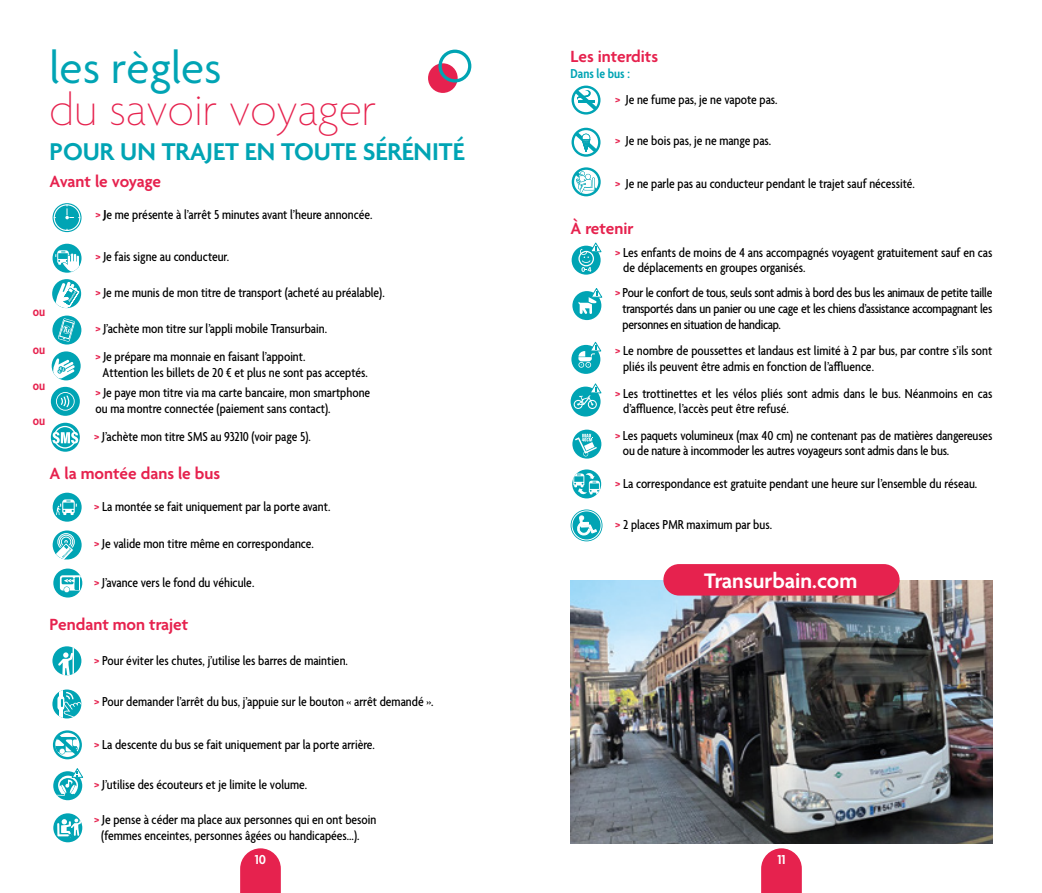
<style>
.page{position:relative;width:1042px;height:893px;background:#fff}
.page>*{position:absolute;margin:0;border:0;box-sizing:border-box;transform-origin:0 0}
.t1{font:100 47.25px "Agenda";letter-spacing:-.005em;color:#e6224e}
.t2{font:47.25px "Agenda";color:#00a4b4}
.t3{font:600 26.25px "Agenda";color:#00a4b4}
.t4{font:600 22.75px "Agenda";color:#fff}
.t5{font:600 17.5px "Agenda";color:#e6224e}
.t6{font:600 17.5px "Agenda";letter-spacing:-.02em;color:#e6224e}
.t7{font:500 condensed 14px/15.8px "Agenda";color:#000}
.t8{font:600 condensed 14px "Agenda";color:#00a4b4}
.t9{font:600 condensed 14px "Agenda";color:#e6224e}
.t10{font:600 14px "Agenda";color:#fff}
.s1{font-weight:600;color:#e6224e}
.s2{font-weight:600}
</style>
<div class="page">
<svg style="left:240px;top:848px;width:41px;height:45px;background:#e83a61"></svg>
<svg style="left:761px;top:848px;width:41px;height:45px;background:#e83a61"></svg>
<svg style="left:571px;top:86px;width:30px;height:28px"></svg>
<div style="left:572px;top:246px;width:28px;height:29px;background:#00a4b4;border-radius:50%"></div>
<svg style="left:578px;top:242px;width:24px;height:30px"></svg>
<svg style="left:571px;top:128px;width:30px;height:28px"></svg>
<div style="left:572px;top:291px;width:29px;height:29px;background:#00a4b4;border-radius:50%"></div>
<svg style="left:578px;top:288px;width:25px;height:26px"></svg>
<svg style="left:571px;top:168px;width:30px;height:28px"></svg>
<div style="left:571px;top:345px;width:29px;height:29px;background:#00a4b4;border-radius:50%"></div>
<svg style="left:578px;top:341px;width:24px;height:27px"></svg>
<svg style="left:570px;top:387px;width:30px;height:30px"></svg>
<svg style="left:574px;top:383px;width:27px;height:26px"></svg>
<svg style="left:572px;top:430px;width:29px;height:29px"></svg>
<svg style="left:575px;top:434px;width:22px;height:22px"></svg>
<svg style="left:572px;top:469px;width:29px;height:29px"></svg>
<svg style="left:572px;top:472px;width:28px;height:23px"></svg>
<svg style="left:570px;top:509px;width:32px;height:32px"></svg>
<div style="left:572px;top:511px;width:29px;height:29px;border:1px solid #fff;border-radius:50%"></div>
<svg style="left:577px;top:515px;width:19px;height:20px"></svg>
<img style="left:570px;top:581px;width:422px;height:262px">
<div style="left:428px;top:63px;width:30px;height:30px;background:#e6224f;border-radius:50%"></div>
<svg style="left:438px;top:50px;width:33px;height:33px"></svg>
<svg style="left:53px;top:203px;width:29px;height:29px"></svg>
<svg style="left:65px;top:205px;width:15px;height:14px"></svg>
<div style="left:54px;top:204px;width:26px;height:27px;border:1px solid #fff;border-radius:50%"></div>
<div style="left:53px;top:493px;width:29px;height:29px;background:#00a4b4;border-radius:50%"></div>
<svg style="left:56px;top:499px;width:21px;height:16px"></svg>
<div style="left:52px;top:646px;width:29px;height:29px;background:#00a4b4;border-radius:50%"></div>
<svg style="left:58px;top:646px;width:16px;height:29px"></svg>
<svg style="left:52px;top:689px;width:29px;height:29px"></svg>
<hr style="left:59px;top:689px;width:3px;height:29px;background:#fff">
<svg style="left:57px;top:696px;width:7px;height:14px"></svg>
<svg style="left:61px;top:692px;width:20px;height:26px"></svg>
<div style="left:53px;top:771px;width:29px;height:29px;background:#00a4b4;border-radius:50%"></div>
<svg style="left:56px;top:768px;width:27px;height:28px"></svg>
<svg style="left:52px;top:731px;width:30px;height:28px"></svg>
<svg style="left:53px;top:813px;width:29px;height:29px"></svg>
<svg style="left:57px;top:819px;width:25px;height:20px"></svg>
<svg style="left:53px;top:530px;width:29px;height:29px"></svg>
<svg style="left:53px;top:533px;width:22px;height:26px"></svg>
<div style="left:53px;top:569px;width:29px;height:28px;background:#00a4b4;border-radius:50%"></div>
<svg style="left:60px;top:575px;width:22px;height:18px"></svg>
<div style="left:53px;top:244px;width:29px;height:29px;background:#00a4b4;border-radius:50%"></div>
<svg style="left:55px;top:250px;width:25px;height:23px"></svg>
<svg style="left:52px;top:279px;width:29px;height:29px"></svg>
<svg style="left:55px;top:282px;width:24px;height:26px"></svg>
<div style="left:52px;top:316px;width:29px;height:29px;background:#00a4b4;border-radius:50%"></div>
<svg style="left:57px;top:318px;width:18px;height:24px"></svg>
<div style="left:52px;top:351px;width:29px;height:29px;background:#00a4b4;border-radius:50%"></div>
<svg style="left:52px;top:358px;width:23px;height:21px"></svg>
<div style="left:51px;top:387px;width:29px;height:29px;background:#00a4b4;border-radius:50%"></div>
<svg style="left:56px;top:392px;width:19px;height:19px"></svg>
<svg style="left:51px;top:423px;width:29px;height:29px"></svg>
<svg style="left:52px;top:425px;width:26px;height:24px"></svg>
<div style="left:663px;top:564px;width:236px;height:32px;background:#e6224e;border-radius:16px"></div>
<h1 class="t2" style="left:50px;top:43px;width:174px">les règles</h1>
<h1 class="t1" style="left:50px;top:85px;width:328px">du savoir voyager</h1>
<h2 class="t3" style="left:50px;top:138px;width:416px">POUR UN TRAJET EN TOUTE SÉRÉNITÉ</h2>
<p class="t6" style="left:50px;top:172px;width:113px">Avant le voyage</p>
<p class="t9" style="left:33px;top:304px;width:14px">ou</p>
<p class="t9" style="left:33px;top:342px;width:14px">ou</p>
<p class="t9" style="left:33px;top:377px;width:14px">ou</p>
<p class="t9" style="left:33px;top:413px;width:14px">ou</p>
<p class="t7" style="left:95px;top:208px;width:279px"><span class="s1">&gt;</span> <span class="s2">J</span>e me présente à l’arrêt 5 minutes avant l’heure annoncée.</p>
<p class="t7" style="left:95px;top:249px;width:135px"><span class="s1">&gt;</span> Je fais signe au conducteur.</p>
<p class="t7" style="left:95px;top:285px;width:291px"><span class="s1">&gt;</span> Je me munis de mon titre de transport (acheté au préalable).</p>
<p class="t7" style="left:95px;top:314px;width:233px;line-height:28.9px"><span class="s1">&gt;</span> J’achète mon titre sur l’appli mobile Transurbain. <span class="s1">&gt;</span> Je prépare ma monnaie en faisant l’appoint.</p>
<p class="t7" style="left:95px;top:364px;width:276px;line-height:19.8px;text-align:center">Attention les billets de 20 € et plus ne sont pas acceptés.<br><span class="s1">&gt;</span> Je paye mon titre via ma carte bancaire, mon smartphone</p>
<p class="t7" style="left:94px;top:395px;width:238px;line-height:28.2px">ou ma montre connectée (paiement sans contact). <span class="s1">&gt;</span> J’achète mon titre SMS au 93210 (voir page 5).</p>
<p class="t5" style="left:50px;top:464px;width:172px">A la montée dans le bus</p>
<p class="t7" style="left:94px;top:499px;width:238px"><span class="s1">&gt;</span> La montée se fait uniquement par la porte avant.</p>
<p class="t7" style="left:94px;top:536px;width:221px"><span class="s1">&gt;</span> Je valide mon titre même en correspondance.</p>
<p class="t7" style="left:94px;top:576px;width:162px"><span class="s1">&gt;</span> J’avance vers le fond du véhicule.</p>
<p class="t5" style="left:50px;top:615px;width:140px">Pendant mon trajet</p>
<p class="t7" style="left:94px;top:653px;width:255px"><span class="s1">&gt;</span> Pour éviter les chutes, j’utilise les barres de maintien.</p>
<p class="t7" style="left:94px;top:695px;width:341px"><span class="s1">&gt;</span> Pour demander l’arrêt du bus, j’appuie sur le bouton « arrêt demandé ».</p>
<p class="t7" style="left:94px;top:737px;width:282px"><span class="s1">&gt;</span> La descente du bus se fait uniquement par la porte arrière.</p>
<p class="t7" style="left:94px;top:778px;width:214px"><span class="s1">&gt;</span> J’utilise des écouteurs et je limite le volume.</p>
<p class="t7" style="left:101px;top:813px;width:276px;text-indent:-7px"><span class="s1">&gt;</span> Je pense à céder ma place aux personnes qui en ont besoin (femmes enceintes, personnes âgées ou handicapées…).</p>
<p class="t5" style="left:570px;top:47px;width:89px">Les interdits</p>
<p class="t8" style="left:570px;top:66px;width:61px">Dans le bus :</p>
<p class="t7" style="left:615px;top:93px;width:164px"><span class="s1">&gt;</span> Je ne fume pas, je ne vapote pas.</p>
<p class="t7" style="left:615px;top:134px;width:157px"><span class="s1">&gt;</span> Je ne bois pas, je ne mange pas.</p>
<p class="t7" style="left:615px;top:177px;width:301px"><span class="s1">&gt;</span> Je ne parle pas au conducteur pendant le trajet sauf nécessité.</p>
<p class="t5" style="left:570px;top:219px;width:65px">À retenir</p>
<p class="t7" style="left:623px;top:245px;width:371px;text-indent:-8px"><span class="s1">&gt;</span> Les enfants de moins de 4 ans accompagnés voyagent gratuitement sauf en cas de déplacements en groupes organisés.</p>
<p class="t7" style="left:622px;top:286px;width:371px;text-align:justify;text-indent:-7px"><span class="s1">&gt;</span> Pour le confort de tous, seuls sont admis à bord des bus les animaux de petite taille transportés dans un panier ou une cage et les chiens d’assistance accompagnant les personnes en situation de handicap.</p>
<p class="t7" style="left:623px;top:344px;width:371px;text-indent:-8px"><span class="s1">&gt;</span> Le nombre de poussettes et landaus est limité à 2 par bus, par contre s’ils sont pliés ils peuvent être admis en fonction de l’affluence.</p>
<p class="t7" style="left:623px;top:386px;width:371px;text-indent:-8px"><span class="s1">&gt;</span> Les trottinettes et les vélos pliés sont admis dans le bus. Néanmoins en cas d’affluence, l’accès peut être refusé.</p>
<p class="t7" style="left:623px;top:428px;width:371px;text-indent:-8px"><span class="s1">&gt;</span> Les paquets volumineux (max 40 cm) ne contenant pas de matières dangereuses ou de nature à incommoder les autres voyageurs sont admis dans le bus.</p>
<p class="t7" style="left:615px;top:476px;width:363px"><span class="s1">&gt;</span> La correspondance est gratuite pendant une heure sur l’ensemble du réseau.</p>
<p class="t7" style="left:615px;top:517px;width:158px"><span class="s1">&gt;</span> 2 places PMR maximum par bus.</p>
<h3 class="t4" style="left:704px;top:568px;width:155px">Transurbain.com</h3>
<p class="t10" style="left:255px;top:852px;width:13px">10</p>
<p class="t10" style="left:777px;top:852px;width:10px">11</p>
</div>
